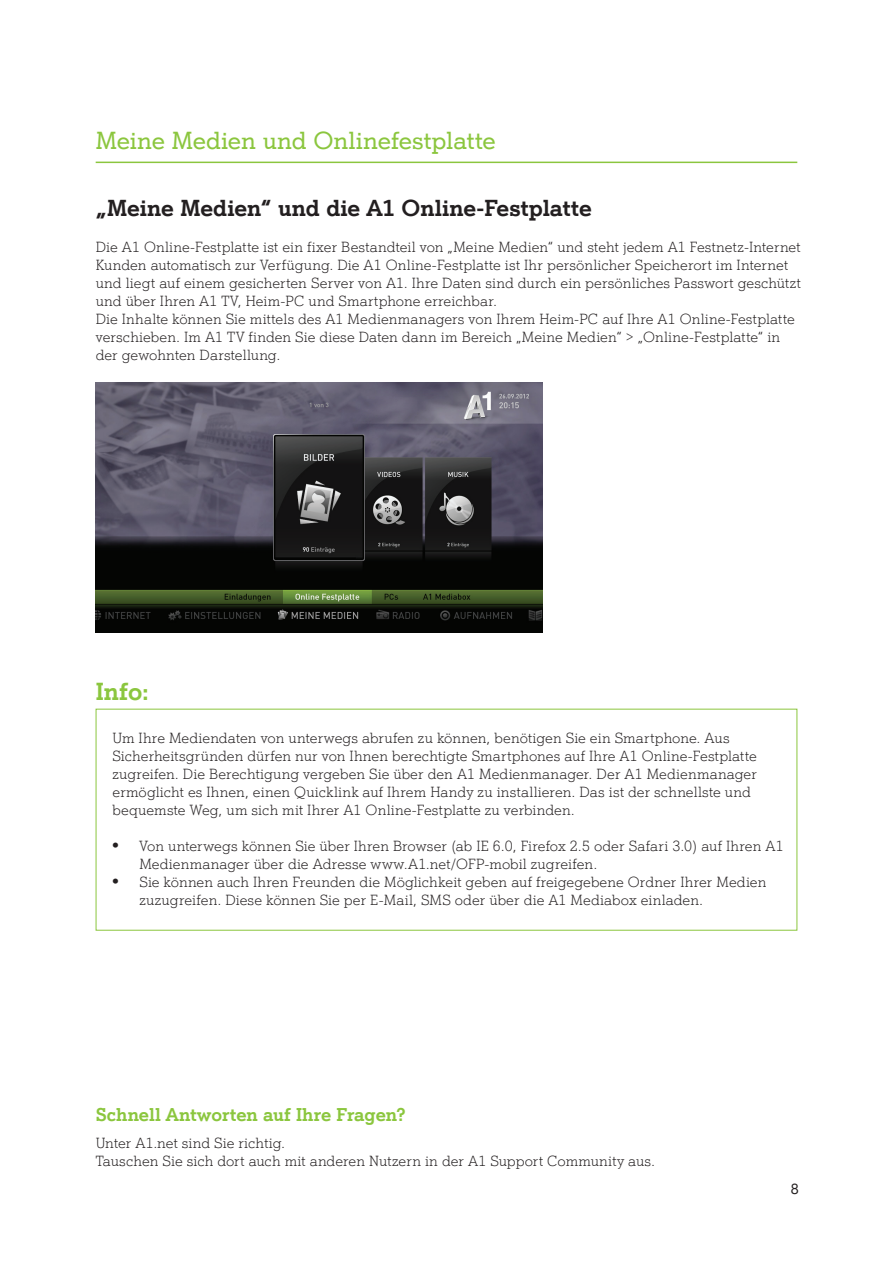
<style>
.page{position:relative;width:893px;height:1263px;background:#fff}
.page>*{position:absolute;margin:0;border:0;box-sizing:border-box;transform-origin:0 0}
.t1{font:500 24px "A1 Einfach";color:#8bc63e}
.t2{font:700 24px "A1 Einfach";color:#8bc63e}
.t3{font:700 22.5px "A1 Einfach";color:#231f20}
.t4{font:700 18px "A1 Einfach";color:#8bc63e}
.t5{font:14.25px/18px "A1 Einfach Leicht";letter-spacing:.01em;color:#231f20}
.t6{font:500 14.25px "A1 Einfach";color:#231f20}
.s1{font-family:"Times";font-size:18px}
</style>
<div class="page">
<hr style="left:96px;top:162px;width:701px;height:1px;background:#8bc63e">
<img style="left:96px;top:382px;width:446px;height:251px">
<h1 class="t1" style="left:96px;top:125px;width:402px">Meine Medien und Onlinefestplatte</h1>
<h2 class="t3" style="left:96px;top:194px;width:498px">„Meine Medien“ und die A1 Online-Festplatte</h2>
<p class="t5" style="left:96px;top:238px;width:707px">Die A1 Online-Festplatte ist ein fixer Bestandteil von „Meine Medien“ und steht jedem A1 Festnetz-Internet Kunden automatisch zur Verfügung. Die A1 Online-Festplatte ist Ihr persönlicher Speicherort im Internet und liegt auf einem gesicherten Server von A1. Ihre Daten sind durch ein persönliches Passwort geschützt und über Ihren A1 TV, Heim-PC und Smartphone erreichbar.<br>Die Inhalte können Sie mittels des A1 Medienmanagers von Ihrem Heim-PC auf Ihre A1 Online-Festplatte verschieben. Im A1 TV finden Sie diese Daten dann im Bereich „Meine Medien“ &gt; „Online-Festplatte“ in der gewohnten Darstellung.</p>
<h1 class="t2" style="left:96px;top:676px;width:55px">Info:</h1>
<p class="t5" style="left:112px;top:729px;width:646px">Um Ihre Mediendaten von unterwegs abrufen zu können, benötigen Sie ein Smartphone. Aus Sicherheitsgründen dürfen nur von Ihnen berechtigte Smartphones auf Ihre A1 Online-Festplatte zugreifen. Die Berechtigung vergeben Sie über den A1 Medienmanager. Der A1 Medienmanager ermöglicht es Ihnen, einen Quicklink auf Ihrem Handy zu installieren. Das ist der schnellste und bequemste Weg, um sich mit Ihrer A1 Online-Festplatte zu verbinden.</p>
<p class="t5" style="left:139px;top:837px;width:646px;text-indent:-27px"><span class="s1">•</span> Von unterwegs können Sie über Ihren Browser (ab IE 6.0, Firefox 2.5 oder Safari 3.0) auf Ihren A1<br>Medienmanager über die Adresse www.A1.net/OFP-mobil zugreifen.</p>
<p class="t5" style="left:139px;top:873px;width:628px;text-indent:-27px"><span class="s1">•</span> Sie können auch Ihren Freunden die Möglichkeit geben auf freigegebene Ordner Ihrer Medien zuzugreifen. Diese können Sie per E-Mail, SMS oder über die A1 Mediabox einladen.</p>
<p class="t4" style="left:96px;top:1103px;width:311px">Schnell Antworten auf Ihre Fragen?</p>
<p class="t5" style="left:96px;top:1134px;width:561px">Unter A1.net sind Sie richtig.<br>Tauschen Sie sich dort auch mit anderen Nutzern in der A1 Support Community aus.</p>
<p class="t6" style="left:791px;top:1180px;width:9px">8</p>
</div>
